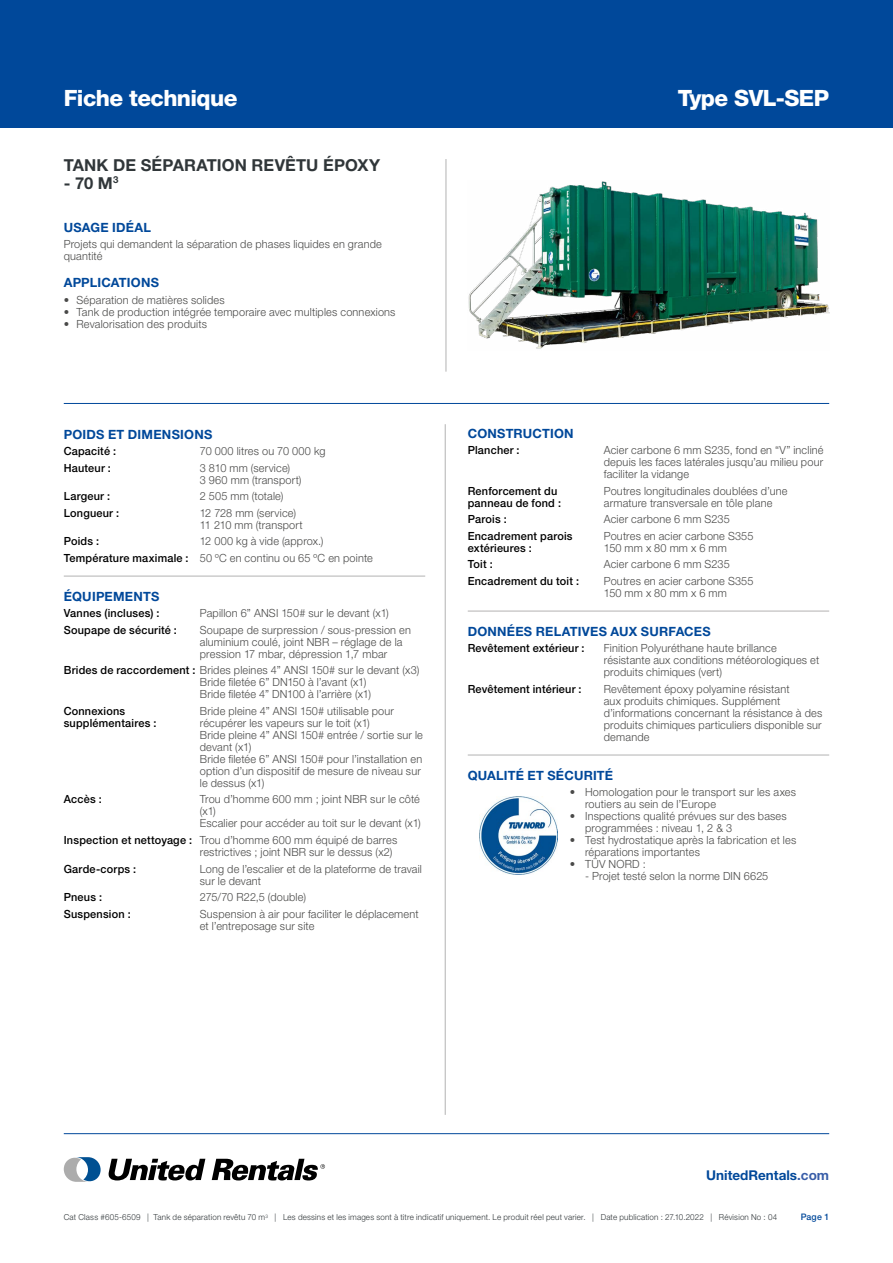
<style>
.page{position:relative;width:893px;height:1263px;background:#fff}
.page>*{position:absolute;margin:0;border:0;box-sizing:border-box;transform-origin:0 0}
.t1{font:800 22.5px "Helvetica Neue LT Std";letter-spacing:-.025em;color:#fff}
.t2{font:700 16.5px "Helvetica Neue LT Std";letter-spacing:.005em;color:#303639}
.t3{font:700 13.5px "Helvetica Neue LT Std";color:#00489a}
.t4{font:700 12.75px "Helvetica Neue LT Std";letter-spacing:.015em;color:#00489a}
.t5{font:300 11.25px/12px "Helvetica Neue LT Std";letter-spacing:.015em;color:#4a4a49}
.t6{font:500 11.25px/12px "Helvetica Neue LT Std";letter-spacing:.02em;color:#000}
.t7{font:500 9px "Helvetica Neue LT Std";color:#00489a}
.t8{font:300 8.25px "Helvetica Neue LT Std";letter-spacing:.025em;color:#303639}
.s1{font-weight:500;color:#000}
.s2{color:#385da8}
</style>
<div class="page">
<hr style="left:64px;top:1133px;width:765px;height:1px;background:#00489a">
<div style="left:0;top:0;width:893px;height:128px;background:#00489a"></div>
<svg style="left:108px;top:1159px;width:97px;height:21px"></svg>
<svg style="left:64px;top:1157px;width:37px;height:25px"></svg>
<svg style="left:212px;top:1159px;width:113px;height:21px"></svg>
<hr style="left:64px;top:403px;width:765px;height:1px;background:#00489a">
<hr style="left:445px;top:424px;width:1px;height:691px;background:#b3b2b2">
<hr style="left:446px;top:159px;width:1px;height:213px;background:#b3b2b2">
<img style="left:480px;top:797px;width:78px;height:78px">
<hr style="left:468px;top:611px;width:361px;height:1px;background:#b3b2b2">
<hr style="left:468px;top:755px;width:361px;height:1px;background:#b3b2b2">
<hr style="left:64px;top:576px;width:361px;height:1px;background:#b3b2b2">
<img style="left:468px;top:181px;width:361px;height:168px">
<h1 class="t1" style="left:64px;top:85px;width:175px">Fiche technique</h1>
<h2 class="t2" style="left:64px;top:155px;width:318px">TANK DE SÉPARATION REVÊTU ÉPOXY</h2>
<h2 class="t2" style="left:64px;top:173px;width:56px">- 70 M<sup>3</sup></h2>
<p class="t4" style="left:64px;top:220px;width:89px">USAGE IDÉAL</p>
<p class="t5" style="left:64px;top:238px;width:320px">Projets qui demandent la séparation de phases liquides en grande quantité</p>
<p class="t4" style="left:64px;top:275px;width:97px">APPLICATIONS</p>
<p class="t5" style="left:64px;top:293px;width:163px">• Séparation de matières solides</p>
<p class="t5" style="left:64px;top:305px;width:333px">• Tank de production intégrée temporaire avec multiples connexions</p>
<p class="t5" style="left:64px;top:317px;width:145px">• Revalorisation des produits</p>
<p class="t4" style="left:64px;top:426px;width:150px">POIDS ET DIMENSIONS</p>
<p class="t6" style="left:64px;top:445px;width:54px">Capacité :</p>
<p class="t5" style="left:200px;top:445px;width:127px">70 000 litres ou 70 000 kg</p>
<p class="t6" style="left:64px;top:461px;width:49px">Hauteur :</p>
<p class="t5" style="left:200px;top:461px;width:103px">3 810 mm (service)<br>3 960 mm (transport)</p>
<p class="t6" style="left:64px;top:490px;width:48px">Largeur :</p>
<p class="t5" style="left:200px;top:490px;width:85px">2 505 mm (totale)</p>
<p class="t6" style="left:64px;top:507px;width:57px">Longueur :</p>
<p class="t5" style="left:200px;top:506px;width:104px">12 728 mm (service)<br>11 210 mm (transport</p>
<p class="t6" style="left:64px;top:535px;width:37px">Poids :</p>
<p class="t5" style="left:64px;top:533px;width:311px;line-height:16.5px;text-indent:136px">12 000 kg à vide (approx.)<br><span class="s1">Température maximale :</span> 50 ºC en continu ou 65 ºC en pointe</p>
<p class="t4" style="left:64px;top:588px;width:97px">ÉQUIPEMENTS</p>
<p class="t6" style="left:64px;top:607px;width:97px">Vannes (incluses) :</p>
<p class="t5" style="left:200px;top:607px;width:190px">Papillon 6” ANSI 150# sur le devant (x1)</p>
<p class="t6" style="left:64px;top:624px;width:115px">Soupape de sécurité :</p>
<p class="t5" style="left:200px;top:623px;width:213px">Soupape de surpression / sous-pression en aluminium coulé, joint NBR – réglage de la pression 17 mbar, dépression 1,7 mbar</p>
<p class="t5" style="left:200px;top:664px;width:221px;text-indent:-136px"><span class="s1">Brides de raccordement :</span> Brides pleines 4” ANSI 150# sur le devant (x3)<br>Bride filetée 6” DN150 à l’avant (x1)<br>Bride filetée 4” DN100 à l’arrière (x1)</p>
<p class="t6" style="left:64px;top:705px;width:94px">Connexions supplémentaires :</p>
<p class="t5" style="left:200px;top:705px;width:224px">Bride pleine 4” ANSI 150# utilisable pour récupérer les vapeurs sur le toit (x1)<br>Bride pleine 4” ANSI 150# entrée / sortie sur le devant (x1)<br>Bride filetée 6” ANSI 150# pour l’installation en option d’un dispositif de mesure de niveau sur le dessus (x1)</p>
<p class="t6" style="left:64px;top:793px;width:39px">Accès :</p>
<p class="t5" style="left:200px;top:793px;width:222px">Trou d’homme 600 mm ; joint NBR sur le côté (x1)<br>Escalier pour accéder au toit sur le devant (x1)</p>
<p class="t5" style="left:200px;top:834px;width:199px;text-indent:-136px"><span class="s1">Inspection et nettoyage :</span> Trou d’homme 600 mm équipé de barres restrictives ; joint NBR sur le dessus (x2)</p>
<p class="t6" style="left:64px;top:862px;width:74px">Garde-corps :</p>
<p class="t5" style="left:200px;top:862px;width:224px">Long de l’escalier et de la plateforme de travail sur le devant</p>
<p class="t6" style="left:64px;top:891px;width:40px">Pneus :</p>
<p class="t5" style="left:200px;top:891px;width:108px">275/70 R22,5 (double)</p>
<p class="t6" style="left:64px;top:907px;width:68px">Suspension :</p>
<p class="t5" style="left:200px;top:907px;width:220px">Suspension à air pour faciliter le déplacement et l’entreposage sur site</p>
<h1 class="t1" style="left:678px;top:85px;width:153px">Type SVL-SEP</h1>
<p class="t4" style="left:468px;top:425px;width:107px">CONSTRUCTION</p>
<p class="t6" style="left:468px;top:444px;width:53px">Plancher :</p>
<p class="t5" style="left:604px;top:444px;width:221px;text-align:justify">Acier carbone 6 mm S235, fond en “V” incliné depuis les faces latérales jusqu’au milieu pour faciliter la vidange</p>
<p class="t6" style="left:468px;top:484px;width:95px">Renforcement du panneau de fond :</p>
<p class="t5" style="left:604px;top:484px;width:185px">Poutres longitudinales doublées d’une armature transversale en tôle plane</p>
<p class="t6" style="left:468px;top:513px;width:40px">Parois :</p>
<p class="t5" style="left:604px;top:513px;width:127px">Acier carbone 6 mm S235</p>
<p class="t6" style="left:468px;top:530px;width:106px">Encadrement parois extérieures :</p>
<p class="t5" style="left:604px;top:529px;width:151px">Poutres en acier carbone S355<br>150 mm x 80 mm x 6 mm</p>
<p class="t6" style="left:468px;top:558px;width:26px">Toit :</p>
<p class="t5" style="left:604px;top:558px;width:127px">Acier carbone 6 mm S235</p>
<p class="t6" style="left:468px;top:575px;width:113px">Encadrement du toit :</p>
<p class="t5" style="left:604px;top:575px;width:151px">Poutres en acier carbone S355<br>150 mm x 80 mm x 6 mm</p>
<p class="t4" style="left:468px;top:623px;width:244px">DONNÉES RELATIVES AUX SURFACES</p>
<p class="t6" style="left:468px;top:642px;width:118px">Revêtement extérieur :</p>
<p class="t5" style="left:604px;top:642px;width:217px">Finition Polyuréthane haute brillance résistante aux conditions météorologiques et produits chimiques (vert)</p>
<p class="t6" style="left:468px;top:683px;width:115px">Revêtement intérieur :</p>
<p class="t5" style="left:604px;top:682px;width:220px">Revêtement époxy polyamine résistant<br>aux produits chimiques. Supplément d’informations concernant la résistance à des produits chimiques particuliers disponible sur demande</p>
<p class="t4" style="left:468px;top:767px;width:147px">QUALITÉ ET SÉCURITÉ</p>
<p class="t5" style="left:570px;top:780px;width:7px;line-height:24px;text-align:justify">• • • •</p>
<p class="t5" style="left:585px;top:786px;width:213px">Homologation pour le transport sur les axes routiers au sein de l’Europe<br>Inspections qualité prévues sur des bases programmées : niveau 1, 2 &amp; 3<br>Test hydrostatique après la fabrication et les réparations importantes<br>TÜV NORD :</p>
<p class="t5" style="left:585px;top:870px;width:185px">- Projet testé selon la norme DIN 6625</p>
<p class="t3" style="left:706px;top:1167px;width:124px">UnitedRentals<span class="s2">.com</span></p>
<p class="t8" style="left:64px;top:1212px;width:715px">Cat Class #605-6509 | Tank de séparation revêtu 70 m<sup>3</sup> | Les dessins et les images sont à titre indicatif uniquement. Le produit réel peut varier. | Date publication : 27.10.2022 | Révision No : 04</p>
<p class="t7" style="left:801px;top:1212px;width:30px">Page 1</p>
</div>
